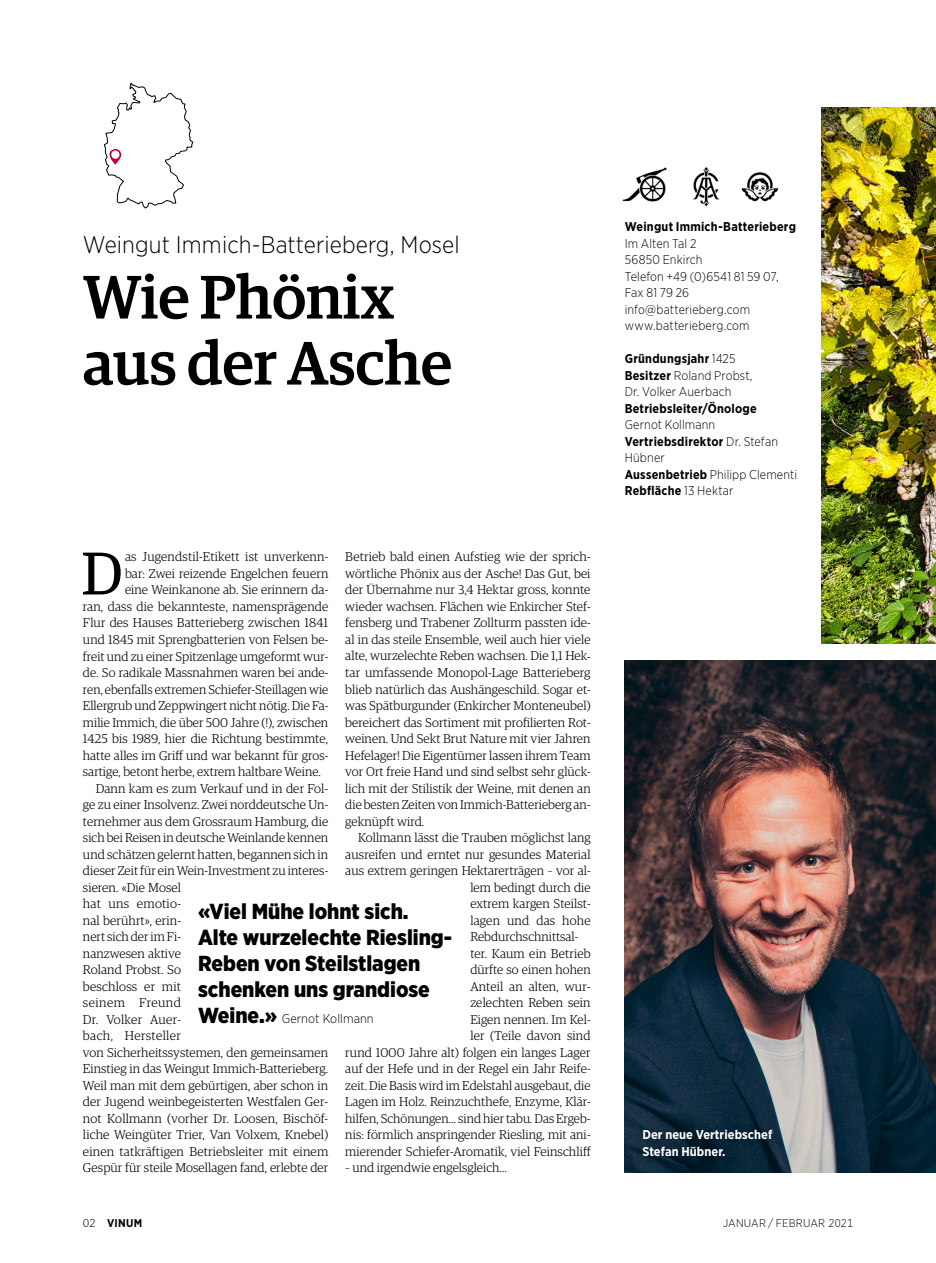
<style>
.page{position:relative;width:936px;height:1263px;background:#fff}
.page>*{position:absolute;margin:0;border:0;box-sizing:border-box;transform-origin:0 0}
.t1{font:500 61.5px/66px "Guardian Egyp";color:#000}
.t2{font:60.3px "Guardian Egyp";color:#000}
.t3{font:300 24px "Gotham Narrow";letter-spacing:.005em;color:#000}
.t4{font:900 21.75px/26.1px "Gotham Narrow";color:#000}
.t5{font:300 12.75px/16.5px "Guardian Egyp";letter-spacing:.005em;color:#000;text-align:justify}
.t6{font:300 12.75px/16.5px "Gotham Narrow";letter-spacing:.01em;color:#000}
.t7{font:700 12.75px "Gotham Narrow";letter-spacing:.015em;color:#000}
.t8{font:700 12.75px/16.5px "Gotham Narrow";letter-spacing:.005em;color:#fff}
.t9{font:300 12.75px "Guardian Egyp";letter-spacing:.025em;color:#000}
.t10{font:300 12.75px "Guardian Egyp";letter-spacing:.03em;color:#000}
.t11{font:300 11.25px "Gotham Narrow";letter-spacing:.02em;color:#000}
.t12{font:700 11.25px "Gotham Narrow";letter-spacing:.02em;color:#000}
.s1{font-weight:900;font-size:21.75px}
.s2{font-weight:700}
.s3{font-weight:300}
</style>
<div class="page">
<img style="left:624px;top:660px;width:311px;height:512px">
<img style="left:622px;top:167px;width:157px;height:40px">
<svg style="left:104px;top:82px;width:89px;height:127px"></svg>
<svg style="left:109px;top:149px;width:12px;height:16px"></svg>
<div style="left:111px;top:151px;width:8px;height:8px;background:#fff;border-radius:50%"></div>
<img style="left:821px;top:107px;width:114px;height:537px">
<div style="left:634px;top:1121px;width:146px;height:43px;background:#000;opacity:.5"></div>
<h3 class="t3" style="left:83px;top:229px;width:378px">Weingut Immich-Batterieberg, Mosel</h3>
<h1 class="t1" style="left:83px;top:259px;width:371px">Wie Phönix aus der Asche</h1>
<p class="t5" style="left:345px;top:548px;width:247px">Betrieb bald einen Aufstieg wie der sprich&shy;wörtliche Phönix aus der Asche! Das Gut, bei der Übernahme nur 3,4 Hektar gross, konnte wieder wachsen. Flächen wie Enkircher Stef&shy;fensberg und Trabener Zollturm passten ide&shy;al in das steile Ensemble, weil auch hier viele alte, wurzelechte Reben wachsen. Die 1,1 Hek&shy;tar umfassende Monopol-Lage Batterieberg blieb natürlich das Aushängeschild. Sogar et&shy;was Spätburgunder (Enkircher Monteneubel) bereichert das Sortiment mit profilierten Rot&shy;weinen. Und Sekt Brut Nature mit vier Jahren Hefelager! Die Eigentümer lassen ihrem Team vor Ort freie Hand und sind selbst sehr glück&shy;lich mit der Stilistik der Weine, mit denen an die besten Zeiten von Immich-Batterieberg an&shy;geknüpft wird.</p>
<p class="t5" style="left:358px;top:829px;width:234px">Kollmann lässt die Trauben möglichst lang</p>
<p class="t5" style="left:345px;top:845px;width:247px">ausreifen und erntet nur gesundes Material</p>
<p class="t5" style="left:345px;top:862px;width:247px">aus extrem geringen Hektarerträgen – vor al-</p>
<p class="t5" style="left:470px;top:878px;width:122px">lem bedingt durch die</p>
<p class="t5" style="left:470px;top:895px;width:122px">extrem kargen Steilst-</p>
<p class="t5" style="left:470px;top:911px;width:122px">lagen und das hohe</p>
<p class="t5" style="left:470px;top:928px;width:110px">Rebdurchschnittsal-</p>
<p class="t5" style="left:470px;top:944px;width:122px">ter. Kaum ein Betrieb</p>
<p class="t5" style="left:470px;top:961px;width:122px">dürfte so einen hohen</p>
<p class="t5" style="left:470px;top:977px;width:122px">Anteil an alten, wur-</p>
<p class="t5" style="left:470px;top:994px;width:122px">zelechten Reben sein</p>
<p class="t5" style="left:470px;top:1010px;width:122px">Eigen nennen. Im Kel-</p>
<p class="t5" style="left:470px;top:1027px;width:122px">ler (Teile davon sind</p>
<p class="t5" style="left:345px;top:1043px;width:247px">rund 1000 Jahre alt) folgen ein langes Lager</p>
<p class="t5" style="left:345px;top:1060px;width:247px">auf der Hefe und in der Regel ein Jahr Reife-</p>
<p class="t5" style="left:345px;top:1076px;width:247px">zeit. Die Basis wird im Edelstahl ausgebaut, die</p>
<p class="t5" style="left:345px;top:1093px;width:247px">Lagen im Holz. Reinzuchthefe, Enzyme, Klär-</p>
<p class="t5" style="left:345px;top:1109px;width:247px">hilfen, Schönungen… sind hier tabu. Das Ergeb-</p>
<p class="t5" style="left:345px;top:1126px;width:247px">nis: förmlich anspringender Riesling, mit ani-</p>
<p class="t5" style="left:345px;top:1142px;width:247px">mierender Schiefer-Aromatik, viel Feinschliff</p>
<p class="t5" style="left:345px;top:1159px;width:163px">– und irgendwie engelsgleich…</p>
<h2 class="t2" style="left:82px;top:532px;width:42px">D</h2>
<p class="t5" style="left:125px;top:548px;width:205px">as Jugendstil-Etikett ist unverkenn-</p>
<p class="t5" style="left:125px;top:565px;width:205px">bar: Zwei reizende Engelchen feuern</p>
<p class="t5" style="left:125px;top:581px;width:205px">eine Weinkanone ab. Sie erinnern da-</p>
<p class="t5" style="left:83px;top:598px;width:247px">ran, dass die bekannteste, namensprägende</p>
<p class="t5" style="left:83px;top:614px;width:247px">Flur des Hauses Batterieberg zwischen 1841</p>
<p class="t5" style="left:83px;top:631px;width:247px">und 1845 mit Sprengbatterien von Felsen be-</p>
<p class="t5" style="left:83px;top:647px;width:247px">freit und zu einer Spitzenlage umgeformt wur-</p>
<p class="t5" style="left:83px;top:664px;width:247px">de. So radikale Massnahmen waren bei ande-</p>
<p class="t5" style="left:83px;top:680px;width:247px">ren, ebenfalls extremen Schiefer-Steillagen wie</p>
<p class="t5" style="left:83px;top:697px;width:247px">Ellergrub und Zeppwingert nicht nötig. Die Fa-</p>
<p class="t5" style="left:83px;top:713px;width:247px">milie Immich, die über 500 Jahre (!), zwischen</p>
<p class="t5" style="left:83px;top:730px;width:247px">1425 bis 1989, hier die Richtung bestimmte,</p>
<p class="t5" style="left:83px;top:746px;width:247px">hatte alles im Griff und war bekannt für gros-</p>
<p class="t5" style="left:83px;top:763px;width:239px">sartige, betont herbe, extrem haltbare Weine.</p>
<p class="t5" style="left:96px;top:779px;width:234px">Dann kam es zum Verkauf und in der Fol-</p>
<p class="t5" style="left:83px;top:796px;width:247px">ge zu einer Insolvenz. Zwei norddeutsche Un-</p>
<p class="t5" style="left:83px;top:812px;width:247px">ternehmer aus dem Grossraum Hamburg, die</p>
<p class="t5" style="left:83px;top:829px;width:247px">sich bei Reisen in deutsche Weinlande kennen</p>
<p class="t5" style="left:83px;top:845px;width:247px">und schätzen gelernt hatten, begannen sich in</p>
<p class="t5" style="left:83px;top:862px;width:247px">dieser Zeit für ein Wein-Investment zu interes-</p>
<p class="t5" style="left:83px;top:878px;width:99px">sieren. «Die Mosel</p>
<p class="t5" style="left:83px;top:895px;width:100px">hat uns emotio-</p>
<p class="t5" style="left:83px;top:911px;width:100px">nal berührt», erin-</p>
<p class="t5" style="left:83px;top:928px;width:100px">nert sich der im Fi-</p>
<p class="t5" style="left:83px;top:944px;width:100px">nanzwesen aktive</p>
<p class="t5" style="left:83px;top:961px;width:100px">Roland Probst. So</p>
<p class="t5" style="left:83px;top:977px;width:99px">beschloss er mit</p>
<p class="t10" style="left:83px;top:994px;width:100px">seinem Freund</p>
<p class="t5" style="left:83px;top:1010px;width:100px">Dr. Volker Auer-</p>
<p class="t9" style="left:83px;top:1027px;width:99px">bach, Hersteller</p>
<p class="t5" style="left:83px;top:1043px;width:247px">von Sicherheitssystemen, den gemeinsamen</p>
<p class="t5" style="left:83px;top:1060px;width:247px">Einstieg in das Weingut Immich-Batterieberg.</p>
<p class="t5" style="left:83px;top:1076px;width:247px">Weil man mit dem gebürtigen, aber schon in</p>
<p class="t5" style="left:83px;top:1093px;width:247px">der Jugend weinbegeisterten Westfalen Ger-</p>
<p class="t5" style="left:83px;top:1109px;width:247px">not Kollmann (vorher Dr. Loosen, Bischöf-</p>
<p class="t5" style="left:83px;top:1126px;width:247px">liche Weingüter Trier, Van Volxem, Knebel)</p>
<p class="t5" style="left:83px;top:1142px;width:247px">einen tatkräftigen Betriebsleiter mit einem</p>
<p class="t5" style="left:83px;top:1159px;width:247px">Gespür für steile Mosellagen fand, erlebte der</p>
<h3 class="t4" style="left:198px;top:897px;width:255px">«Viel Mühe lohnt sich.<br>Alte wurzelechte Riesling-<br>Reben von Steilstlagen schenken uns grandiose</h3>
<p class="t6" style="left:198px;top:1010px;width:177px"><span class="s1">Weine.»</span> Gernot Kollmann</p>
<p class="t7" style="left:624px;top:219px;width:173px">Weingut Immich-Batterieberg</p>
<p class="t6" style="left:624px;top:235px;width:155px">Im Alten Tal 2<br>56850 Enkirch<br>Telefon +49 (0)6541 81 59 07,<br>Fax 81 79 26 info@batterieberg.com www.batterieberg.com</p>
<p class="t6" style="left:624px;top:350px;width:129px"><span class="s2">Gründungsjahr</span> 1425<br><span class="s2">Besitzer</span> Roland Probst,<br>Dr. Volker Auerbach</p>
<p class="t7" style="left:624px;top:400px;width:133px">Betriebsleiter/Önologe</p>
<p class="t6" style="left:624px;top:416px;width:174px">Gernot Kollmann<br><span class="s2">Vertriebsdirektor</span> Dr. Stefan<br>Hübner<br><span class="s2">Aussenbetrieb</span> Philipp Clementi<br><span class="s2">Rebfläche</span> 13 Hektar</p>
<p class="t8" style="left:642px;top:1126px;width:131px">Der neue Vertriebschef<br>Stefan Hübner.</p>
<p class="t12" style="left:83px;top:1216px;width:61px"><span class="s3">02</span> VINUM</p>
<p class="t11" style="left:723px;top:1216px;width:131px">JANUAR / FEBRUAR 2021</p>
</div>
